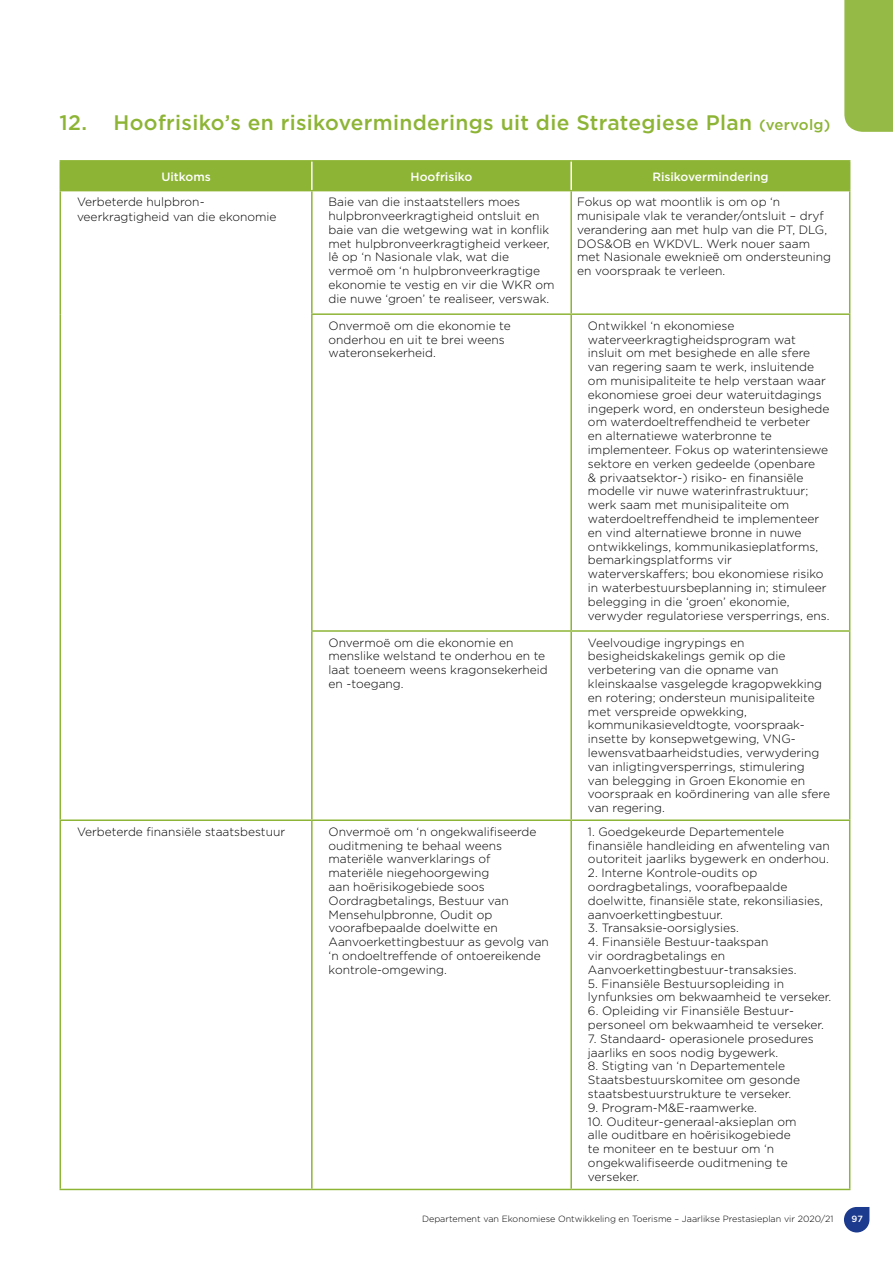
<style>
.page{position:relative;width:893px;height:1263px;background:#fff}
.page>*{position:absolute;margin:0;border:0;box-sizing:border-box;transform-origin:0 0}
.t1{font:500 21px "Gotham";letter-spacing:.015em;color:#8db435}
.t2{font:300 12px/13.8px "Gotham";color:#000}
.t3{font:500 12px "Gotham";color:#fff}
.t4{font:300 9px "Gotham";color:#000}
.t5{font:500 9px "Gotham";color:#fff}
.s1{font-size:15px}
</style>
<div class="page">
<svg style="left:844px;top:1207px;width:25px;height:25px"></svg>
<div style="left:844px;top:0;width:49px;height:132px;background:#96ba46"></div>
<hr style="left:60px;top:160px;width:252px;height:2px;background:#8db435">
<hr style="left:312px;top:160px;width:259px;height:2px;background:#8db435">
<hr style="left:571px;top:160px;width:279px;height:2px;background:#8db435">
<div style="left:60px;top:161px;width:790px;height:29px;background:#8db435"></div>
<hr style="left:60px;top:190px;width:252px;height:1px;background:#8db435">
<hr style="left:312px;top:190px;width:259px;height:1px;background:#8db435">
<hr style="left:571px;top:190px;width:279px;height:1px;background:#8db435">
<hr style="left:60px;top:1189px;width:252px;height:1px;background:#8db435">
<hr style="left:312px;top:1189px;width:259px;height:1px;background:#8db435">
<hr style="left:571px;top:1189px;width:279px;height:1px;background:#8db435">
<hr style="left:60px;top:191px;width:1px;height:123px;background:#8db435">
<hr style="left:60px;top:314px;width:1px;height:317px;background:#8db435">
<hr style="left:311px;top:191px;width:2px;height:122px;background:#8db435">
<hr style="left:570px;top:191px;width:2px;height:122px;background:#8db435">
<hr style="left:849px;top:191px;width:1px;height:122px;background:#8db435">
<hr style="left:311px;top:313px;width:260px;height:2px;background:#8db435">
<hr style="left:311px;top:315px;width:2px;height:315px;background:#8db435">
<hr style="left:571px;top:313px;width:279px;height:2px;background:#8db435">
<hr style="left:570px;top:315px;width:2px;height:315px;background:#8db435">
<hr style="left:849px;top:315px;width:1px;height:315px;background:#8db435">
<hr style="left:60px;top:631px;width:1px;height:188px;background:#8db435">
<hr style="left:311px;top:630px;width:260px;height:2px;background:#8db435">
<hr style="left:311px;top:632px;width:2px;height:187px;background:#8db435">
<hr style="left:571px;top:630px;width:279px;height:2px;background:#8db435">
<hr style="left:570px;top:632px;width:2px;height:187px;background:#8db435">
<hr style="left:849px;top:632px;width:1px;height:187px;background:#8db435">
<hr style="left:60px;top:819px;width:252px;height:2px;background:#8db435">
<hr style="left:60px;top:821px;width:1px;height:368px;background:#8db435">
<hr style="left:312px;top:819px;width:259px;height:2px;background:#8db435">
<hr style="left:311px;top:821px;width:2px;height:368px;background:#8db435">
<hr style="left:571px;top:819px;width:279px;height:2px;background:#8db435">
<hr style="left:570px;top:821px;width:2px;height:368px;background:#8db435">
<hr style="left:849px;top:821px;width:1px;height:368px;background:#8db435">
<hr style="left:311px;top:162px;width:2px;height:28px;background:#fff">
<hr style="left:570px;top:162px;width:2px;height:28px;background:#fff">
<h1 class="t1" style="left:60px;top:109px;width:772px">12. Hoofrisiko’s en risikoverminderings uit die Strategiese Plan <span class="s1">(vervolg)</span></h1>
<p class="t3" style="left:161px;top:168px;width:51px">Uitkoms</p>
<p class="t3" style="left:411px;top:168px;width:63px">H oofrisiko</p>
<p class="t3" style="left:652px;top:168px;width:118px">Risikovermindering</p>
<p class="t2" style="left:77px;top:194px;width:201px;line-height:14.4px">Verbeterde hulpbron&shy;veerkragtigheid van die ekonomie</p>
<p class="t2" style="left:329px;top:195px;width:227px">Baie van die instaatstellers moes hulpbronveerkragtigheid ontsluit en baie van die wetgewing wat in konflik met hulpbronveerkragtigheid verkeer, lê op ‘n Nasionale vlak, wat die vermoë om ‘n hulpbronveerkragtige ekonomie te vestig en vir die WKR om die nuwe ‘groen’ te realiseer, verswak.</p>
<p class="t2" style="left:577px;top:195px;width:255px">Fokus op wat moontlik is om op ‘n munisipale vlak te verander/ontsluit – dryf verandering aan met hulp van die PT, DLG, DOS&amp;OB en WKDVL. Werk nouer saam met Nasionale eweknieë om ondersteuning en voorspraak te verleen.</p>
<p class="t2" style="left:329px;top:318px;width:184px">Onvermoë om die ekonomie te onderhou en uit te brei weens wateronsekerheid.</p>
<p class="t2" style="left:588px;top:318px;width:243px">Ontwikkel ‘n ekonomiese waterveerkragtigheidsprogram wat insluit om met besighede en alle sfere van regering saam te werk, insluitende om munisipaliteite te help verstaan waar ekonomiese groei deur wateruitdagings ingeperk word, en ondersteun besighede om waterdoeltreffendheid te verbeter<br>en alternatiewe waterbronne te implementeer. Fokus op waterintensiewe sektore en verken gedeelde (openbare<br>&amp; privaatsektor-) risiko- en finansiële modelle vir nuwe waterinfrastruktuur; werk saam met munisipaliteite om waterdoeltreffendheid te implementeer en vind alternatiewe bronne in nuwe ontwikkelings, kommunikasieplatforms, bemarkingsplatforms vir waterverskaffers; bou ekonomiese risiko in waterbestuursbeplanning in; stimuleer belegging in die ‘groen’ ekonomie, verwyder regulatoriese versperrings, ens.</p>
<p class="t2" style="left:329px;top:635px;width:221px">Onvermoë om die ekonomie en menslike welstand te onderhou en te laat toeneem weens kragonsekerheid en -toegang.</p>
<p class="t2" style="left:588px;top:635px;width:244px">Veelvoudige ingrypings en besigheidskakelings gemik op die verbetering van die opname van kleinskaalse vasgelegde kragopwekking en rotering; ondersteun munisipaliteite met verspreide opwekking, kommunikasieveldtogte, voorspraak&shy;insette by konsepwetgewing, VNG&shy;lewensvatbaarheidstudies, verwydering van inligtingversperrings, stimulering<br>van belegging in Groen Ekonomie en voorspraak en koördinering van alle sfere van regering.</p>
<p class="t2" style="left:77px;top:824px;width:210px">Verbeterde finansiële staatsbestuur</p>
<p class="t2" style="left:329px;top:824px;width:222px">Onvermoë om ‘n ongekwalifiseerde ouditmening te behaal weens materiële wanverklarings of<br>materiële niegehoorgewing<br>aan hoërisikogebiede soos<br>Oordragbetalings, Bestuur van<br>Mensehulpbronne, Oudit op voorafbepaalde doelwitte en<br>Aanvoerkettingbestuur as gevolg van ‘n ondoeltreffende of ontoereikende kontrole-omgewing.</p>
<p class="t2" style="left:588px;top:824px;width:243px">1. Goedgekeurde Departementele finansiële handleiding en afwenteling van outoriteit jaarliks bygewerk en onderhou.</p>
<p class="t2" style="left:588px;top:866px;width:236px">2. Interne Kontrole-oudits op oordragbetalings, voorafbepaalde doelwitte, finansiële state, rekonsiliasies, aanvoerkettingbestuur.</p>
<p class="t2" style="left:588px;top:921px;width:152px">3. Transaksie-oorsiglysies.</p>
<p class="t2" style="left:588px;top:935px;width:210px">4. Finansiële Bestuur-taakspan<br>vir oordragbetalings en<br>Aanvoerkettingbestuur-transaksies.</p>
<p class="t2" style="left:588px;top:976px;width:245px">5. Finansiële Bestuursopleiding in lynfunksies om bekwaamheid te verseker.</p>
<p class="t2" style="left:588px;top:1004px;width:238px">6. Opleiding vir Finansiële Bestuur&shy;personeel om bekwaamheid te verseker.</p>
<p class="t2" style="left:588px;top:1031px;width:227px">7. Standaard- operasionele prosedures jaarliks en soos nodig bygewerk.</p>
<p class="t2" style="left:588px;top:1059px;width:214px">8. Stigting van ‘n Departementele<br>Staatsbestuurskomitee om gesonde staatsbestuurstrukture te verseker.</p>
<p class="t2" style="left:588px;top:1100px;width:170px">9. Program-M&amp;E-raamwerke.</p>
<p class="t2" style="left:588px;top:1114px;width:210px">10. Ouditeur-generaal-aksieplan om alle ouditbare en hoërisikogebiede te moniteer en te bestuur om ‘n ongekwalifiseerde ouditmening te verseker.</p>
<p class="t4" style="left:422px;top:1213px;width:413px">Departement van Ekonomiese Ontwikkeling en Toerisme – Jaarlikse Prestasieplan vir 2020/21</p>
<p class="t5" style="left:852px;top:1213px;width:13px">97</p>
</div>
